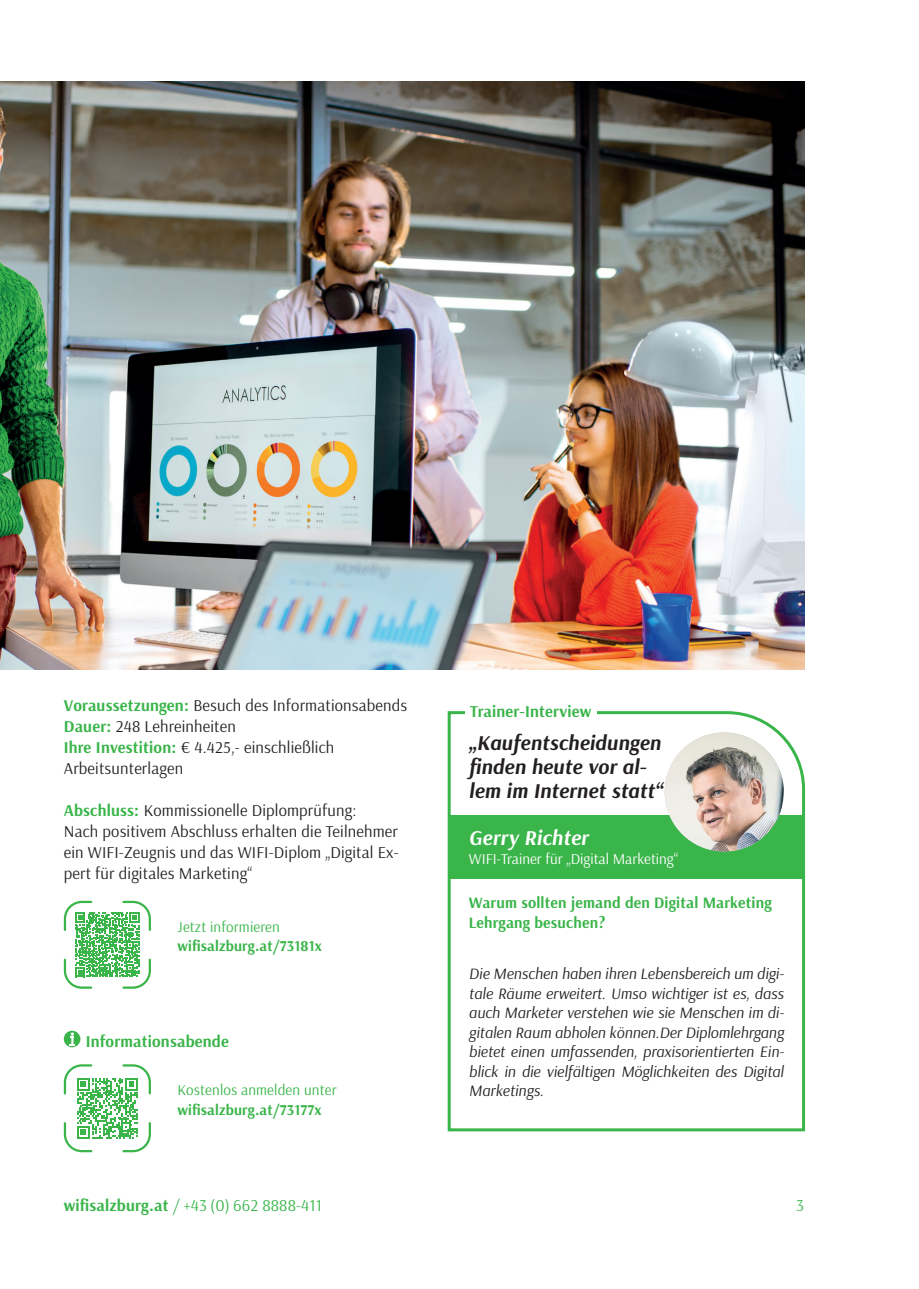
<style>
.page{position:relative;width:919px;height:1289px;background:#fff}
.page>*{position:absolute;margin:0;border:0;box-sizing:border-box;transform-origin:0 0}
.t1{font:italic 700 21px/24px "Arsenal";letter-spacing:.01em;color:#231f20}
.t2{font:italic 700 21px "Arsenal";letter-spacing:.01em;color:#fff}
.t3{font:16.5px/21px "Arsenal";letter-spacing:.01em;color:#231f20}
.t4{font:700 16.5px "Arsenal";letter-spacing:.01em;color:#3ab54a}
.t5{font:16.5px "Arsenal";letter-spacing:.01em;color:#3ab54a}
.t6{font:italic 15.75px/19.5px "Arsenal";color:#231f20;text-align:justify}
.t7{font:700 15.75px/19.5px "Arsenal";letter-spacing:.01em;color:#3ab54a}
.t8{font:700 15px "Arsenal";letter-spacing:.01em;color:#3ab54a}
.t9{font:15px "Arsenal";letter-spacing:.01em;color:#3ab54a}
.t10{font:15px "Arsenal";color:#fff}
.s1{font-weight:700;color:#3ab54a}
.s2{font-weight:700}
</style>
<div class="page">
<svg style="left:63px;top:1064px;width:88px;height:89px"></svg>
<img style="left:0;top:81px;width:804px;height:588px">
<svg style="left:63px;top:900px;width:88px;height:89px"></svg>
<svg style="left:64px;top:1030px;width:16px;height:17px"></svg>
<svg style="left:70px;top:1032px;width:5px;height:13px"></svg>
<svg style="left:447px;top:711px;width:359px;height:421px"></svg>
<div style="left:464px;top:700px;width:132px;height:23px;background:#fff"></div>
<div style="left:447px;top:815px;width:356px;height:63px;background:#3ab54a"></div>
<img style="left:664px;top:732px;width:119px;height:119px;border-radius:60px">
<p class="t3" style="left:64px;top:694px;width:345px"><span class="s1">Voraussetzungen:</span> Besuch des Informationsabends <span class="s1">Dauer:</span> 248 Lehreinheiten<br><span class="s1">Ihre Investition:</span> € 4.425,- einschließlich Arbeitsunterlagen</p>
<p class="t3" style="left:64px;top:799px;width:336px"><span class="s1">Abschluss:</span> Kommissionelle Diplomprüfung:<br>Nach positivem Abschluss erhalten die Teilnehmer ein WIFI-Zeugnis und das WIFI-Diplom „Digital Ex&shy;pert für digitales Marketing“</p>
<p class="t9" style="left:177px;top:916px;width:104px">Jetzt informieren</p>
<p class="t8" style="left:177px;top:935px;width:146px">wifisalzburg.at/73181x</p>
<p class="t4" style="left:86px;top:1030px;width:145px">Informationsabende</p>
<p class="t9" style="left:177px;top:1079px;width:161px">Kostenlos anmelden unter</p>
<p class="t8" style="left:177px;top:1099px;width:145px">wifisalzburg.at/73177x</p>
<p class="t4" style="left:470px;top:700px;width:123px">Trainer-Interview</p>
<p class="t1" style="left:469px;top:730px;width:195px">„Kaufentscheidungen finden heute vor al&shy;lem im Internet statt“</p>
<p class="t2" style="left:469px;top:823px;width:121px">Gerry Richter</p>
<p class="t10" style="left:469px;top:848px;width:211px">WIFI-Trainer für „Digital Marketing“</p>
<p class="t7" style="left:469px;top:892px;width:304px">Warum sollten jemand den Digital Marketing<br>Lehrgang besuchen?</p>
<p class="t6" style="left:469px;top:964px;width:316px">Die Menschen haben ihren Lebensbereich um digi&shy;tale Räume erweitert. Umso wichtiger ist es, dass auch Marketer verstehen wie sie Menschen im di&shy;gitalen Raum abholen können.Der Diplomlehrgang bietet einen umfassenden, praxisorientierten Ein&shy;blick in die vielfältigen Möglichkeiten des Digital Marketings.</p>
<p class="t5" style="left:64px;top:1194px;width:259px"><span class="s2">wifisalzburg.at</span> / +43 (0) 662 8888-411</p>
<p class="t5" style="left:796px;top:1194px;width:9px">3</p>
</div>
